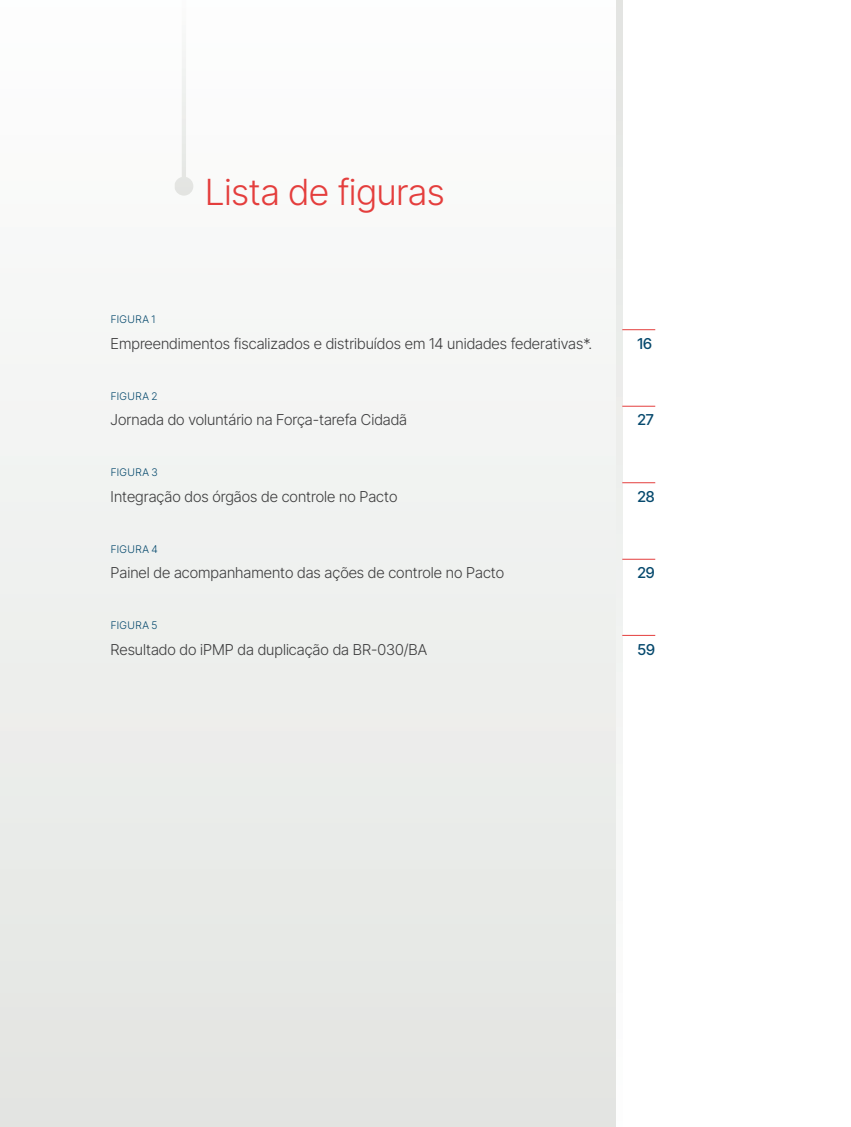
<style>
.page{position:relative;width:851px;height:1127px;background:#fff}
.page>*{position:absolute;margin:0;border:0;box-sizing:border-box;transform-origin:0 0}
.t1{font:36px "Inter Tight";color:#e43e3d}
.t2{font:15px "Inter Tight";color:#3e3e3f}
.t3{font:15px "Inter Tight";letter-spacing:-.01em;color:#06496d}
.t4{font:10.5px "Inter Tight";letter-spacing:.04em;color:#06496d}
</style>
<div class="page">
<div style="left:0;top:0;width:617px;height:1127px;background:linear-gradient(to right,#f0f1ef,#f0f1ef)"></div>
<svg style="left:617px;top:0;width:5px;height:773px"></svg>
<svg style="left:175px;top:0;width:18px;height:196px"></svg>
<hr style="left:622px;top:329px;width:33px;height:1px;background:#e43e3d">
<hr style="left:622px;top:406px;width:33px;height:1px;background:#e43e3d">
<hr style="left:622px;top:482px;width:33px;height:1px;background:#e43e3d">
<hr style="left:622px;top:559px;width:33px;height:1px;background:#e43e3d">
<hr style="left:622px;top:635px;width:33px;height:1px;background:#e43e3d">
<h1 class="t1" style="left:205px;top:166px;width:240px">Lista de figuras</h1>
<p class="t4" style="left:111px;top:312px;width:46px">FIGURA 1</p>
<p class="t2" style="left:111px;top:332px;width:483px">Empreendimentos fiscalizados e distribuídos em 14 unidades federativas*.</p>
<p class="t3" style="left:637px;top:332px;width:16px">16</p>
<p class="t4" style="left:111px;top:388px;width:48px">FIGURA 2</p>
<p class="t2" style="left:111px;top:409px;width:298px">Jornada do voluntário na Força-tarefa Cidadã</p>
<p class="t3" style="left:637px;top:409px;width:18px">27</p>
<p class="t4" style="left:111px;top:465px;width:49px">FIGURA 3</p>
<p class="t2" style="left:111px;top:485px;width:288px">Integração dos órgãos de controle no Pacto</p>
<p class="t3" style="left:637px;top:485px;width:19px">28</p>
<p class="t4" style="left:111px;top:541px;width:49px">FIGURA 4</p>
<p class="t2" style="left:111px;top:562px;width:395px">Painel de acompanhamento das ações de controle no Pacto</p>
<p class="t3" style="left:637px;top:562px;width:19px">29</p>
<p class="t4" style="left:111px;top:618px;width:48px">FIGURA 5</p>
<p class="t2" style="left:111px;top:638px;width:318px">Resultado do iPMP da duplicação da BR-030/BA</p>
<p class="t3" style="left:637px;top:638px;width:19px">59</p>
</div>
